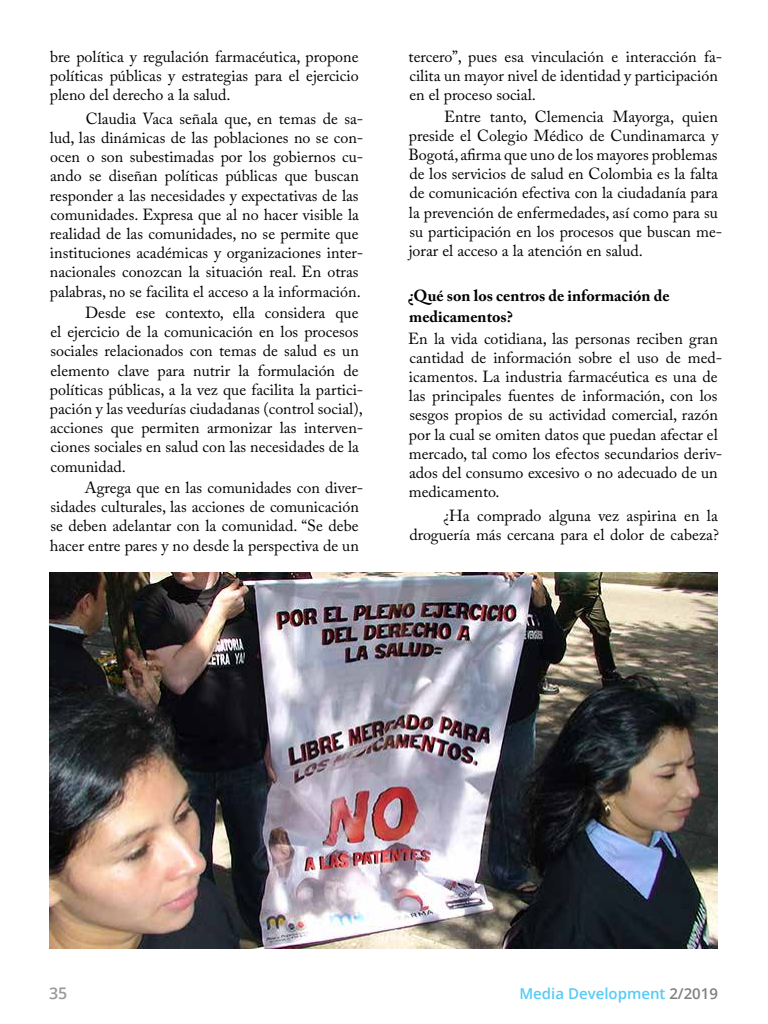
<style>
.page{position:relative;width:768px;height:1024px;background:#fff}
.page>*{position:absolute;margin:0;border:0;box-sizing:border-box;transform-origin:0 0}
.t1{font:16px/19.2px "Adobe Caslon Pro";color:#000}
.t2{font:700 16px/21.4px "Adobe Caslon Pro";color:#000}
.t3{font:600 16px "Open Sans";color:#999}
.t4{font:600 15px "Open Sans";color:#57caf5}
.s1{color:#808080}
</style>
<div class="page">
<img style="left:49px;top:572px;width:669px;height:376px">
<p class="t1" style="left:50px;top:47px;width:310px;text-align:justify">bre política y regulación farmacéutica, propone políticas públicas y estrategias para el ejercicio pleno del derecho a la salud.</p>
<p class="t1" style="left:50px;top:109px;width:315px;text-indent:36px">Claudia Vaca señala que, en temas de sa&shy;lud, las dinámicas de las poblaciones no se con&shy;ocen o son subestimadas por los gobiernos cu&shy;ando se diseñan políticas públicas que buscan responder a las necesidades y expectativas de las comunidades. Expresa que al no hacer visible la realidad de las comunidades, no se permite que instituciones académicas y organizaciones inter&shy;nacionales conozcan la situación real. En otras palabras, no se facilita el acceso a la información.</p>
<p class="t1" style="left:50px;top:303px;width:315px;text-indent:35px">Desde ese contexto, ella considera que el ejercicio de la comunicación en los procesos sociales relacionados con temas de salud es un elemento clave para nutrir la formulación de políticas públicas, a la vez que facilita la partici&shy;pación y las veedurías ciudadanas (control social), acciones que permiten armonizar las interven&shy;ciones sociales en salud con las necesidades de la comunidad.</p>
<p class="t1" style="left:50px;top:478px;width:315px;text-indent:35px">Agrega que en las comunidades con diver&shy;sidades culturales, las acciones de comunicación se deben adelantar con la comunidad. “Se debe hacer entre pares y no desde la perspectiva de un</p>
<p class="t1" style="left:409px;top:47px;width:315px">tercero”, pues esa vinculación e interacción fa&shy;cilita un mayor nivel de identidad y participación en el proceso social.</p>
<p class="t1" style="left:408px;top:106px;width:316px;text-indent:36px">Entre tanto, Clemencia Mayorga, quien preside el Colegio Médico de Cundinamarca y Bogotá, afirma que uno de los mayores problemas de los servicios de salud en Colombia es la falta de comunicación efectiva con la ciudadanía para la prevención de enfermedades, así como para su su participación en los procesos que buscan me&shy;jorar el acceso a la atención en salud.</p>
<p class="t2" style="left:408px;top:285px;width:263px">¿Qué son los centros de información de medicamentos?</p>
<p class="t1" style="left:408px;top:329px;width:316px">En la vida cotidiana, las personas reciben gran cantidad de información sobre el uso de med&shy;icamentos. La industria farmacéutica es una de las principales fuentes de información, con los sesgos propios de su actividad comercial, razón por la cual se omiten datos que puedan afectar el mercado, tal como los efectos secundarios deriv&shy;ados del consumo excesivo o no adecuado de un medicamento.</p>
<p class="t1" style="left:409px;top:506px;width:311px;text-align:right">¿Ha comprado alguna vez aspirina en la droguería más cercana para el dolor de cabeza?</p>
<p class="t3" style="left:49px;top:982px;width:20px">35</p>
<p class="t4" style="left:519px;top:983px;width:200px">Media Development <span class="s1">2/2019</span></p>
</div>
